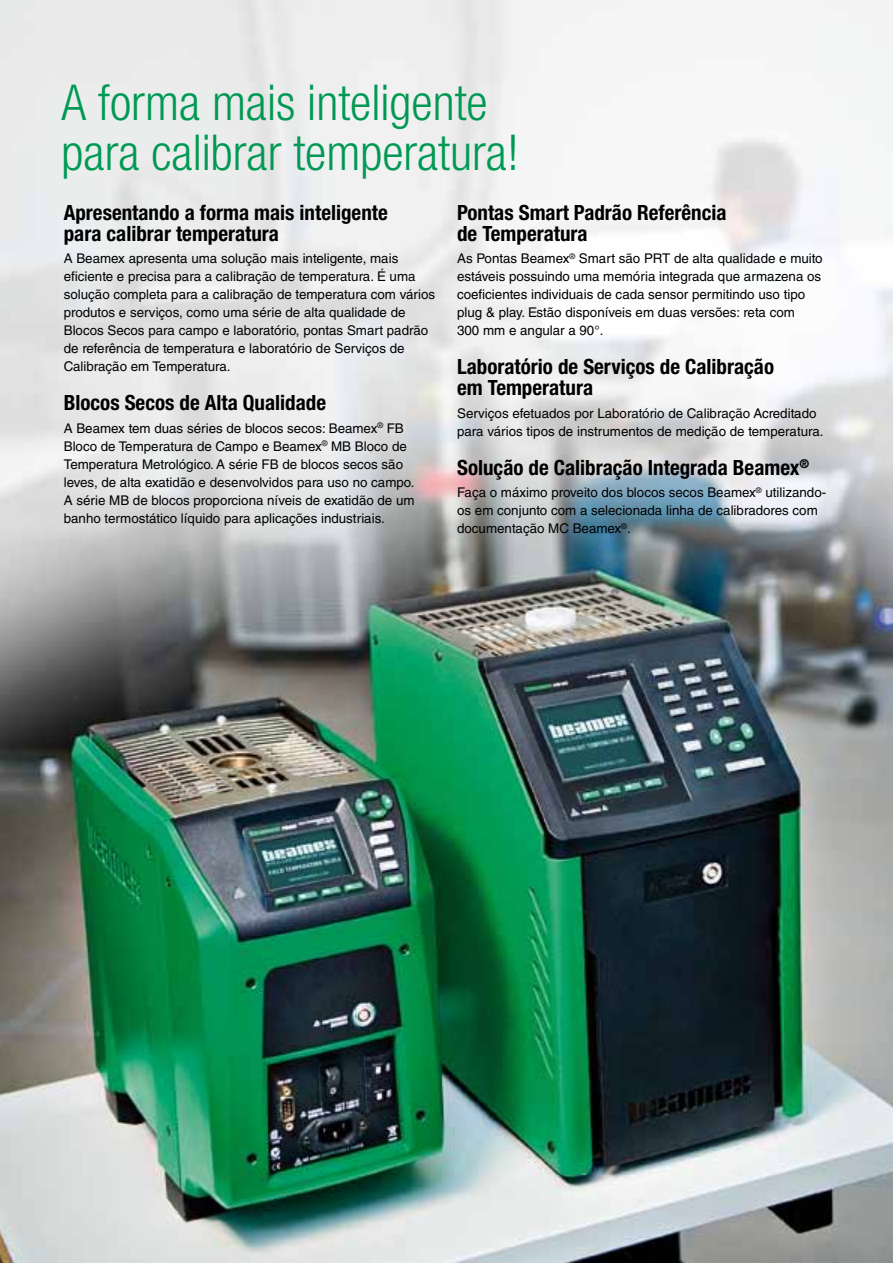
<style>
.page{position:relative;width:893px;height:1263px;background:#fff}
.page>*{position:absolute;margin:0;border:0;box-sizing:border-box;transform-origin:0 0}
.t1{font:300 condensed 49.5px/49.5px "Helvetica Neue LT Std";color:#009953}
.t2{font:700 condensed 21px/21px "Helvetica Neue LT Std";color:#000}
.t3{font:13.35px/18px "Helvetica LT Std";color:#000}
</style>
<div class="page">
<img style="left:0;top:0;width:893px;height:1263px">
<h1 class="t1" style="left:62px;top:78px;width:459px">A forma mais inteligente para calibrar temperatura!</h1>
<h2 class="t2" style="left:64px;top:202px;width:326px">Apresentando a forma mais inteligente para calibrar temperatura</h2>
<p class="t3" style="left:64px;top:250px;width:373px">A Beamex apresenta uma solução mais inteligente, mais eficiente e precisa para a calibração de temperatura. É uma solução completa para a calibração de temperatura com vários produtos e serviços, como uma série de alta qualidade de Blocos Secos para campo e laboratório, pontas Smart padrão de referência de temperatura e laboratório de Serviços de Calibração em Temperatura.</p>
<h2 class="t2" style="left:64px;top:392px;width:264px">Blocos Secos de Alta Qualidade</h2>
<p class="t3" style="left:64px;top:419px;width:352px">A Beamex tem duas séries de blocos secos: Beamex<sup>®</sup> FB Bloco de Temperatura de Campo e Beamex<sup>®</sup> MB Bloco de Temperatura Metrológico. A série FB de blocos secos são leves, de alta exatidão e desenvolvidos para uso no campo.<br>A série MB de blocos proporciona níveis de exatidão de um banho termostático líquido para aplicações industriais.</p>
<h2 class="t2" style="left:457px;top:202px;width:271px">Pontas Smart Padrão Referência de Temperatura</h2>
<p class="t3" style="left:457px;top:250px;width:367px">As Pontas Beamex<sup>®</sup> Smart são PRT de alta qualidade e muito estáveis possuindo uma memória integrada que armazena os coeficientes individuais de cada sensor permitindo uso tipo plug &amp; play. Estão disponíveis em duas versões: reta com<br>300 mm e angular a 90°.</p>
<h2 class="t2" style="left:457px;top:356px;width:318px">Laboratório de Serviços de Calibração em Temperatura</h2>
<p class="t3" style="left:457px;top:404px;width:368px">Serviços efetuados por Laboratório de Calibração Acreditado para vários tipos de instrumentos de medição de temperatura.</p>
<h2 class="t2" style="left:457px;top:456px;width:354px">Solução de Calibração Integrada Beamex<sup>®</sup></h2>
<p class="t3" style="left:457px;top:483px;width:371px">Faça o máximo proveito dos blocos secos Beamex<sup>®</sup> utilizando&shy;os em conjunto com a selecionada linha de calibradores com documentação MC Beamex<sup>®</sup>.</p>
</div>
